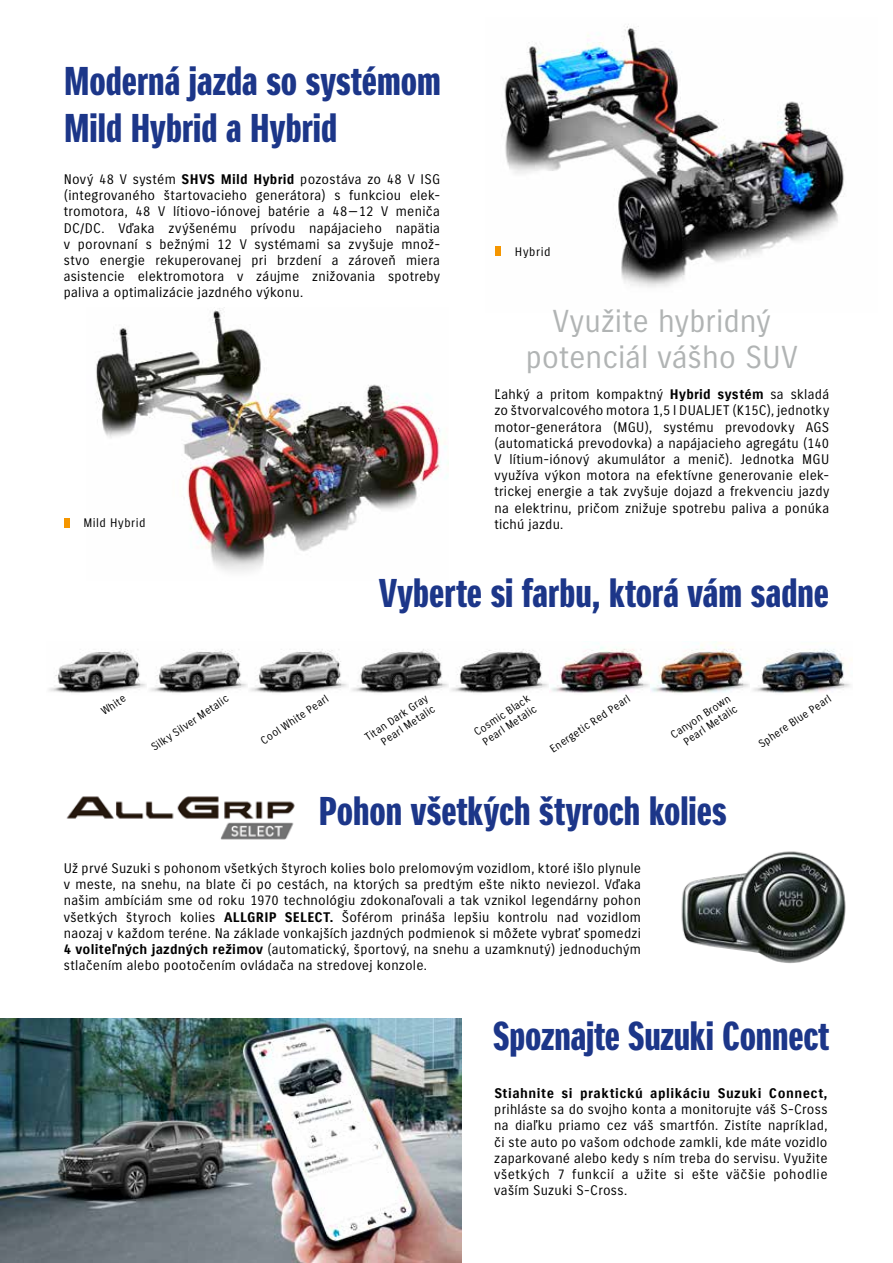
<style>
.page{position:relative;width:893px;height:1263px;background:#fff}
.page>*{position:absolute;margin:0;border:0;box-sizing:border-box;transform-origin:0 0}
.t1{font:39px/46.8px "Suzuki PRO Headline 2019 OK";color:#1c3689}
.t2{font:30.75px/36.9px "Suzuki PRO Regular 2019 OK";color:#b1b4b4;text-align:center}
.t3{font:13.5px/16.2px "Suzuki PRO Regular 2019 OK";letter-spacing:.02em;color:#000;text-align:justify}
.t4{font:13.5px "Suzuki PRO Bold";letter-spacing:.035em;color:#000}
.t5{font:12px "Suzuki PRO Regular 2019 OK";letter-spacing:.045em;color:#000}
.t6{font:10.65px/12.5px "Suzuki PRO Regular 2019 OK";color:#000;text-align:right}
.s1{font-family:"Suzuki PRO Bold"}
</style>
<div class="page">
<img style="left:504px;top:24px;width:340px;height:264px">
<img style="left:66px;top:796px;width:229px;height:44px">
<img style="left:681px;top:851px;width:165px;height:112px">
<img style="left:96px;top:307px;width:352px;height:265px">
<img style="left:49px;top:649px;width:198px;height:44px">
<img style="left:250px;top:649px;width:198px;height:44px">
<img style="left:451px;top:643px;width:198px;height:50px">
<img style="left:651px;top:642px;width:201px;height:51px">
<div style="left:495px;top:246px;width:6px;height:10px;background:#f59600"></div>
<div style="left:64px;top:518px;width:5px;height:9px;background:#f59600"></div>
<img style="left:0;top:1019px;width:462px;height:244px">
<h1 class="t1" style="left:64px;top:58px;width:378px">Moderná jazda so systémom<br>Mild Hybrid a Hybrid</h1>
<p class="t3" style="left:64px;top:171px;width:378px;text-align:left">Nový 48 V systém <span class="s1">SHVS Mild Hybrid</span> pozostáva zo 48 V ISG (integrovaného štartovacieho generátora) s funkciou elek&shy;tromotora, 48 V lítiovo-iónovej batérie a 48—12 V meniča DC/DC. Vďaka zvýšenému prívodu napájacieho napätia v porovnaní s bežnými 12 V systémami sa zvyšuje množ&shy;stvo energie rekuperovanej pri brzdení a zároveň miera asistencie elektromotora v záujme znižovania spotreby paliva a optimalizácie jazdného výkonu.</p>
<p class="t5" style="left:83px;top:516px;width:64px">Mild Hybrid</p>
<p class="t5" style="left:515px;top:244px;width:37px">Hybrid</p>
<h2 class="t2" style="left:526px;top:303px;width:273px">Využite hybridný potenciál vášho SUV</h2>
<p class="t3" style="left:494px;top:386px;width:336px">Ľahký a pritom kompaktný <span class="s1">Hybrid systém</span> sa skladá zo štvorvalcového motora 1,5 l DUALJET (K15C), jednotky motor-generátora (MGU), systému prevodovky AGS (automatická prevodovka) a napájacieho agregátu (140<br>V lítium-iónový akumulátor a menič). Jednotka MGU využíva výkon motora na efektívne generovanie elek&shy;trickej energie a tak zvyšuje dojazd a frekvenciu jazdy na elektrinu, pričom znižuje spotrebu paliva a ponúka tichú jazdu.</p>
<h1 class="t1" style="left:379px;top:571px;width:452px">Vyberte si farbu, ktorá vám sadne</h1>
<p class="t6" style="left:99px;top:707px;width:29px;rotate:-34deg">White</p>
<p class="t6" style="left:149px;top:743px;width:92px;rotate:-34deg">Silky Silver Metalic</p>
<p class="t6" style="left:258px;top:736px;width:81px;rotate:-34deg">Cool White Pearl</p>
<p class="t6" style="left:363px;top:733px;width:75px;rotate:-34deg">Titan Dark Gray<br>Pearl Metalic</p>
<p class="t6" style="left:472px;top:728px;width:66px;text-align:left;rotate:-34deg">Cosmic Black<br>Pearl Metalic</p>
<p class="t6" style="left:548px;top:745px;width:95px;rotate:-34deg">Energetic Red Pearl</p>
<p class="t6" style="left:668px;top:731px;width:71px;rotate:-34deg">Canyon Brown<br>Pearl Metalic</p>
<p class="t6" style="left:756px;top:740px;width:87px;rotate:-34deg">Sphere Blue Pearl</p>
<h1 class="t1" style="left:319px;top:788px;width:409px">Pohon všetkých štyroch kolies</h1>
<p class="t3" style="left:64px;top:860px;width:579px">Už prvé Suzuki s pohonom všetkých štyroch kolies bolo prelomovým vozidlom, ktoré išlo plynule v meste, na snehu, na blate či po cestách, na ktorých sa predtým ešte nikto neviezol. Vďaka našim ambíciám sme od roku 1970 technológiu zdokonaľovali a tak vznikol legendárny pohon všetkých štyroch kolies <span class="s1">ALLGRIP SELECT.</span> Šoférom prináša lepšiu kontrolu nad vozidlom naozaj v každom teréne. Na základe vonkajších jazdných podmienok si môžete vybrať spomedzi <span class="s1">4 voliteľných jazdných režimov</span> (automatický, športový, na snehu a uzamknutý) jednoduchým stlačením alebo pootočením ovládača na stredovej konzole.</p>
<h1 class="t1" style="left:493px;top:1013px;width:338px">Spoznajte Suzuki Connect</h1>
<p class="t4" style="left:494px;top:1085px;width:335px">Stiahnite si praktickú aplikáciu Suzuki Connect,</p>
<p class="t3" style="left:494px;top:1101px;width:335px">prihláste sa do svojho konta a monitorujte váš S-Cross na diaľku priamo cez váš smartfón. Zistíte napríklad, či ste auto po vašom odchode zamkli, kde máte vozidlo zaparkované alebo kedy s ním treba do servisu. Využite všetkých 7 funkcií a užite si ešte väčšie pohodlie vaším Suzuki S-Cross.</p>
</div>
